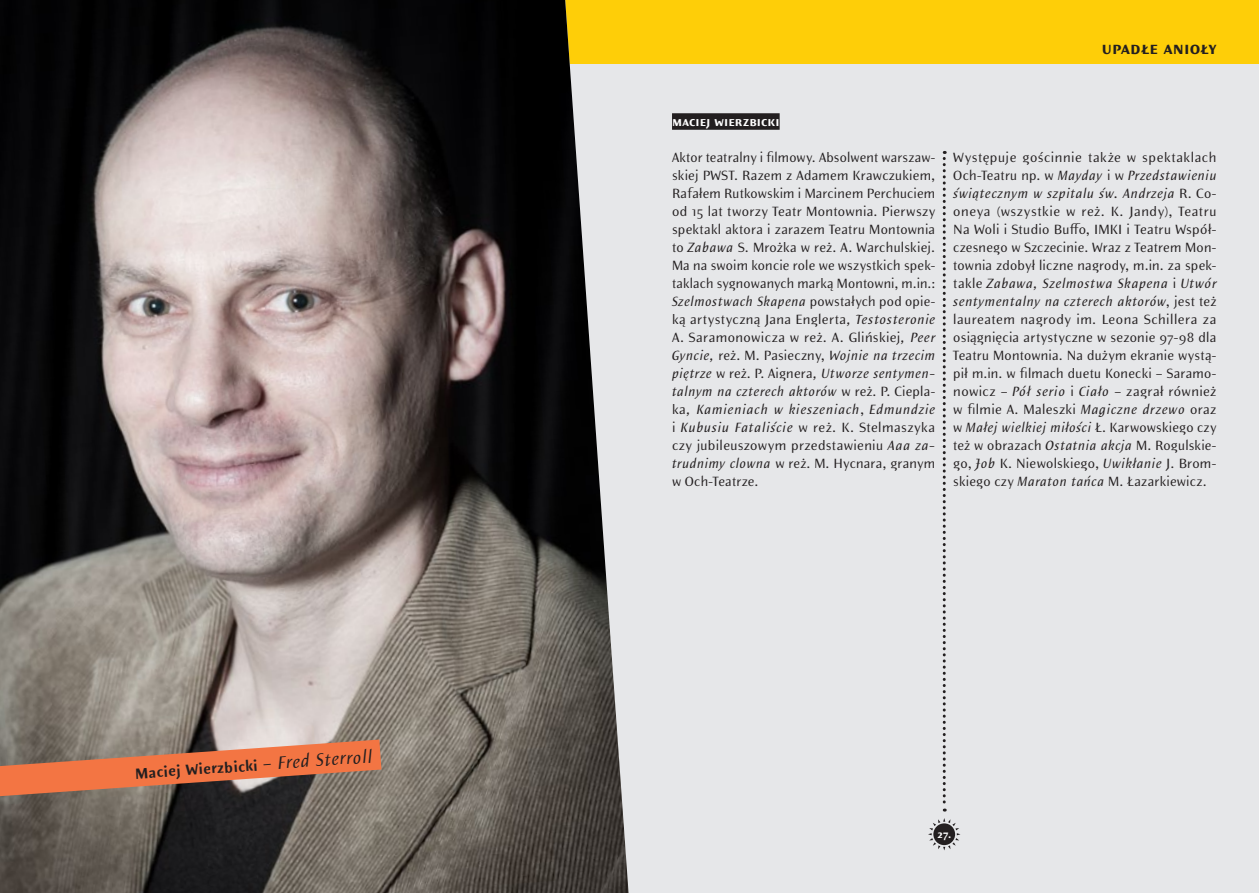
<style>
.page{position:relative;width:1259px;height:893px;background:#fff}
.page>*{position:absolute;margin:0;border:0;box-sizing:border-box;transform-origin:0 0}
.t1{font:700 18px "Elemental Sans Pro";letter-spacing:.015em;color:#231f20}
.t2{font:700 15px "Elemental Sans Pro";color:#231f20}
.t3{font:13.5px/18px "Elemental Sans Pro";letter-spacing:.025em;color:#231f20;text-align:justify}
.t4{font:700 13.5px "Elemental Sans Pro";letter-spacing:.015em;color:#fff}
.t5{font:700 11.25px "Elemental Sans Pro";color:#fff}
.s1{font-weight:400;font-style:italic;font-size:18px}
.s2{font-style:italic}
</style>
<div class="page">
<div style="left:629px;top:64px;width:630px;height:829px;background:#e6e7e9"></div>
<div style="left:629px;top:0;width:630px;height:64px;background:#fece08"></div>
<svg style="left:928px;top:818px;width:32px;height:32px"></svg>
<svg style="left:942px;top:151px;width:3px;height:661px"></svg>
<img style="left:0;top:0;width:628px;height:893px">
<div style="left:672px;top:113px;width:107px;height:17px;background:#231f20"></div>
<svg style="left:0;top:740px;width:381px;height:56px"></svg>
<p class="t2" style="left:135px;top:764px;width:239px;rotate:-4deg">Maciej Wierzbicki <span class="s1">– Fred Sterroll</span></p>
<h1 class="t1" style="left:1101px;top:37px;width:116px">upadłe anioły</h1>
<p class="t4" style="left:672px;top:113px;width:109px">maciej wierzbicki</p>
<p class="t3" style="left:672px;top:148px;width:265px">Aktor teatralny i filmowy. Absolwent warszaw&shy;skiej PWST. Razem z Adamem Krawczukiem, Rafałem Rutkowskim i Marcinem Perchuciem od 15 lat tworzy Teatr Montownia. Pierwszy spektakl aktora i zarazem Teatru Montownia to <span class="s2">Zabawa</span> S. Mrożka w reż. A. Warchulskiej.<br>Ma na swoim koncie role we wszystkich spek&shy;taklach sygnowanych marką Montowni, m.in.:<br><span class="s2">Szelmostwach Skapena</span> powstałych pod opie&shy;ką artystyczną Jana Englerta<span class="s2">, Testosteronie </span>A. Saramonowicza w reż. A. Glińskiej<span class="s2">, Peer Gyncie,</span> reż. M. Pasieczny, <span class="s2">Wojnie na trzecim piętrze</span> w reż. P. Aignera<span class="s2">, Utworze sentymen&shy;talnym na czterech aktorów</span> w reż. P. Ciepla&shy;ka<span class="s2">, Kamieniach w kieszeniach</span>, <span class="s2">Edmundzie </span>i <span class="s2">Kubusiu Fataliście</span> w reż. K. Stelmaszyka czy jubileuszowym przedstawieniu <span class="s2">Aaa za&shy;trudnimy clowna</span> w reż. M. Hycnara, granym w Och-Teatrze.</p>
<p class="t3" style="left:953px;top:148px;width:265px">Występuje gościnnie także w spektaklach Och-Teatru np. w <span class="s2">Mayday</span> i w <span class="s2">Przedstawieniu świątecznym w szpitalu św. Andrzeja</span> R. Co&shy;oneya (wszystkie w reż. K. Jandy), Teatru Na Woli i Studio Buffo, IMKI i Teatru Współ&shy;czesnego w Szczecinie. Wraz z Teatrem Mon&shy;townia zdobył liczne nagrody, m.in. za spek&shy;takle <span class="s2">Zabawa, Szelmostwa Skapena</span> i <span class="s2">Utwór sentymentalny na czterech aktorów</span>, jest też laureatem nagrody im. Leona Schillera za osiągnięcia artystyczne w sezonie 97-98 dla Teatru Montownia. Na dużym ekranie wystą&shy;pił m.in. w filmach duetu Konecki – Saramo&shy;nowicz – <span class="s2">Pół serio</span> i <span class="s2">Ciało</span> – zagrał również w filmie A. Maleszki <span class="s2">Magiczne drzewo</span> oraz w <span class="s2">Małej wielkiej miłości</span> Ł. Karwowskiego czy też w obrazach <span class="s2">Ostatnia akcja</span> M. Rogulskie&shy;go, <span class="s2">Job</span> K. Niewolskiego, <span class="s2">Uwikłanie</span> J. Brom&shy;skiego czy <span class="s2">Maraton tańca</span> M. Łazarkiewicz.</p>
<p class="t5" style="left:937px;top:827px;width:15px">27.</p>
</div>
